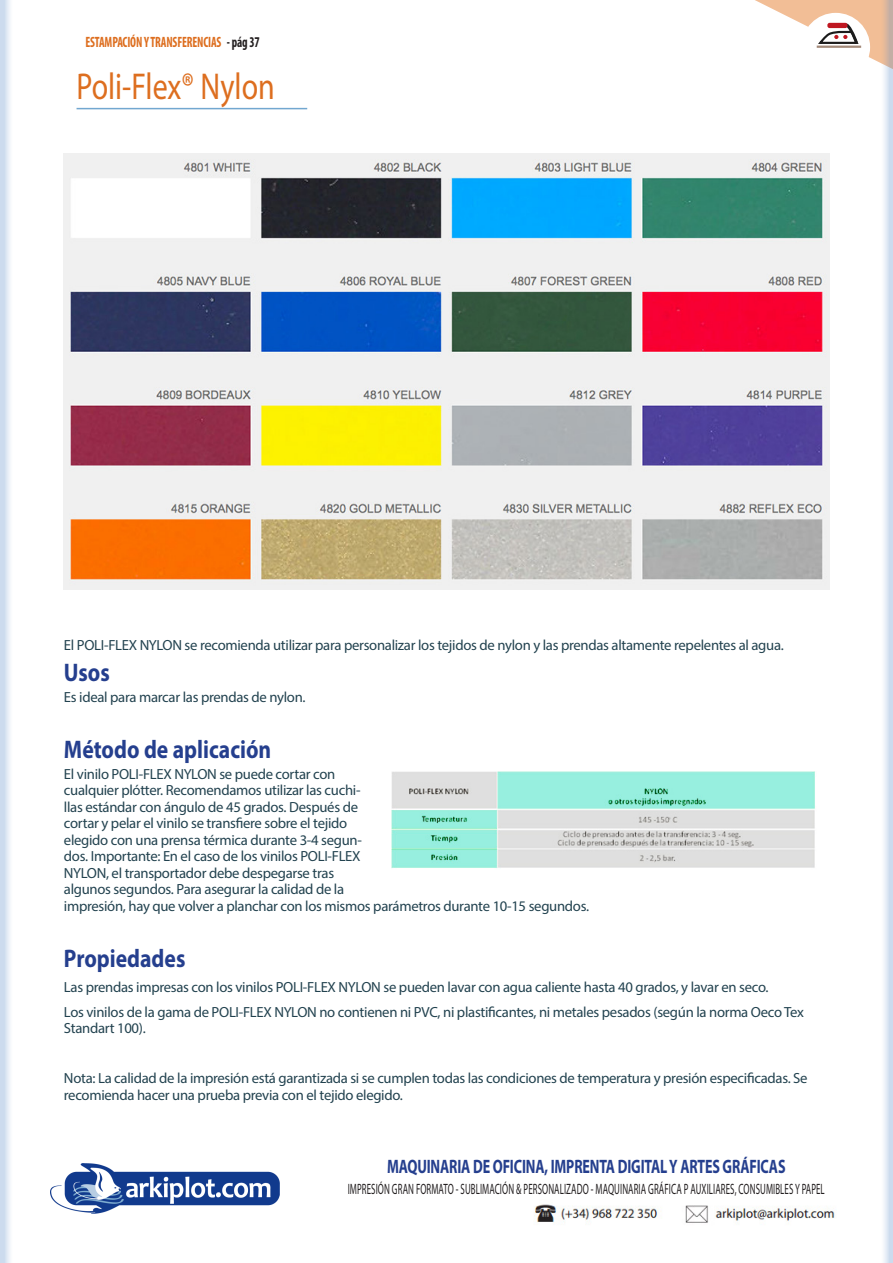
<style>
.page{position:relative;width:893px;height:1263px;background:#fff}
.page>*{position:absolute;margin:0;border:0;box-sizing:border-box;transform-origin:0 0}
.subtituloSección_-_C{font:37.5px "Myriad Pro";color:#dd6e1f;scale:.8 1}
.SUBtituloproducto{font:700 25.5px "Myriad Pro";color:#253f8e;scale:.85 1}
.Párrafo_9{font:700 25.5px "Myriad Pro";color:#253f8e;scale:.85 1}
.t1{font:700 19.5px "Myriad Pro";letter-spacing:-.01em;color:#253f8e;scale:.72 1}
.t2{font:15px "Myriad Pro";letter-spacing:.01em;color:#231f20;scale:.59 1}
.t3{font:700 condensed 15px "Myriad Pro";letter-spacing:-.01em;color:#dd6e1f;scale:.82 1}
.Párrafo_9-2{font:14.7px/16.5px "Myriad Pro";letter-spacing:-.02em;color:#22424f}
.s1{color:#231f20}
</style>
<div class="page">
<img style="left:534px;top:1204px;width:301px;height:19px">
<svg style="left:755px;top:0;width:125px;height:63px"></svg>
<img style="left:50px;top:1163px;width:230px;height:50px">
<svg style="left:0;top:0;width:10px;height:1263px;background:#d7e3f1"></svg>
<svg style="left:880px;top:0;width:13px;height:1263px"></svg>
<hr style="left:77px;top:108px;width:230px;height:1px;background:#72a7d0">
<img style="left:64px;top:153px;width:765px;height:437px">
<img style="left:391px;top:771px;width:424px;height:97px">
<p class="t3" style="left:85px;top:33px;width:214px">ESTAMPACIÓN Y TRANSFERENCIAS <span class="s1">- pág 37</span></p>
<p class="subtituloSección_-_C" style="left:77px;top:64px;width:249px">Poli-Flex® Nylon</p>
<p class="Párrafo_9-2" style="left:64px;top:637px;width:721px">El POLI-FLEX NYLON se recomienda utilizar para personalizar los tejidos de nylon y las prendas altamente repelentes al agua.</p>
<p class="SUBtituloproducto" style="left:64px;top:656px;width:55px">Usos</p>
<p class="Párrafo_9-2" style="left:64px;top:688px;width:243px">Es ideal para marcar las prendas de nylon.</p>
<p class="SUBtituloproducto" style="left:64px;top:733px;width:245px">Método de aplicación</p>
<p class="Párrafo_9-2" style="left:64px;top:765px;width:527px">El vinilo POLI-FLEX NYLON se puede cortar con<br>cualquier plótter. Recomendamos utilizar las cuchi-<br>llas estándar con ángulo de 45 grados. Después de<br>cortar y pelar el vinilo se transfiere sobre el tejido<br>elegido con una prensa térmica durante 3-4 segun-<br>dos. Importante: En el caso de los vinilos POLI-FLEX<br>NYLON, el transportador debe despegarse tras<br>algunos segundos. Para asegurar la calidad de la<br>impresión, hay que volver a planchar con los mismos parámetros durante 10-15 segundos.</p>
<p class="Párrafo_9" style="left:64px;top:941px;width:144px">Propiedades</p>
<p class="Párrafo_9-2" style="left:64px;top:978px;width:706px">Las prendas impresas con los vinilos POLI-FLEX NYLON se pueden lavar con agua caliente hasta 40 grados, y lavar en seco.</p>
<p class="Párrafo_9-2" style="left:64px;top:1003px;width:741px">Los vinilos de la gama de POLI-FLEX NYLON no contienen ni PVC, ni plastificantes, ni metales pesados (según la norma Oeco Tex<br>Standart 100).</p>
<p class="Párrafo_9-2" style="left:64px;top:1070px;width:745px">Nota: La calidad de la impresión está garantizada si se cumplen todas las condiciones de temperatura y presión especificadas. Se recomienda hacer una prueba previa con el tejido elegido.</p>
<h3 class="t1" style="left:387px;top:1154px;width:555px">MAQUINARIA DE OFICINA, IMPRENTA DIGITAL Y ARTES GRÁFICAS</h3>
<p class="t2" style="left:348px;top:1180px;width:810px">IMPRESIÓN GRAN FORMATO - SUBLIMACIÓN &amp; PERSONALIZADO - MAQUINARIA GRÁFICA P AUXILIARES, CONSUMIBLES Y PAPEL</p>
</div>
